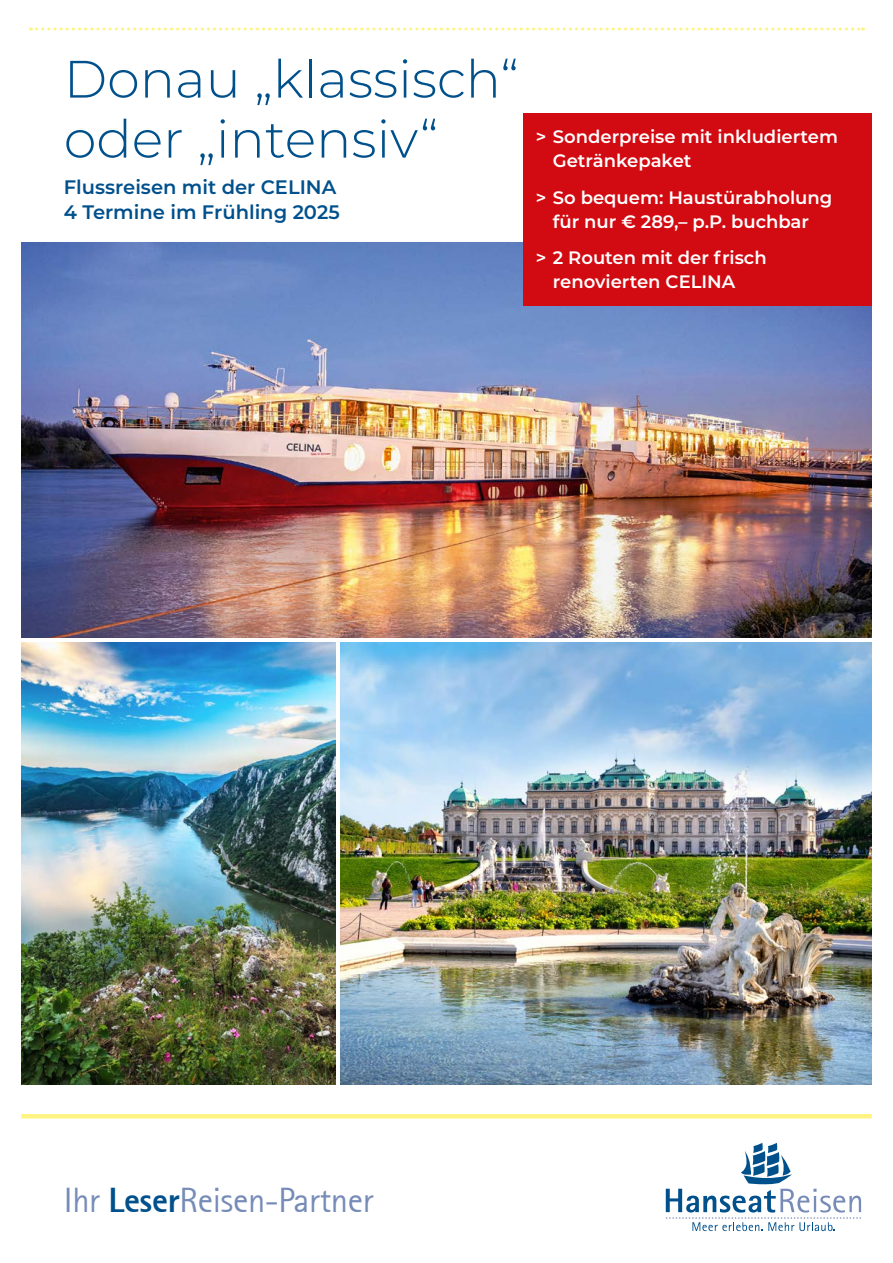
<style>
.page{position:relative;width:893px;height:1263px;background:#fff}
.page>*{position:absolute;margin:0;border:0;box-sizing:border-box;transform-origin:0 0}
.t1{font:300 52.5px/60px "Montserrat";color:#00508c}
.t2{font:34.5px "Rotis Sans Serif";letter-spacing:-.01em;color:#768bb7}
.t3{font:600 19.5px/25.5px "Montserrat";color:#00508c}
.t4{font:600 18px/24px "Montserrat";color:#fff}
.s1{font-weight:800;color:#00508c}
</style>
<div class="page">
<svg style="left:31px;top:28px;width:832px;height:3px"></svg>
<hr style="left:21px;top:1114px;width:851px;height:4px;background:#fff482">
<svg style="left:666px;top:1143px;width:195px;height:88px"></svg>
<img style="left:21px;top:242px;width:851px;height:396px">
<img style="left:340px;top:642px;width:532px;height:442px">
<img style="left:21px;top:642px;width:315px;height:442px">
<div style="left:523px;top:113px;width:349px;height:192px;background:#d20a11"></div>
<h1 class="t1" style="left:64px;top:47px;width:456px">Donau „klassisch“ oder „intensiv“</h1>
<p class="t3" style="left:64px;top:173px;width:277px">Flussreisen mit der CELINA<br>4 Termine im Frühling 2025</p>
<p class="t4" style="left:553px;top:124px;width:287px;text-indent:-17px">&gt; Sonderpreise mit inkludiertem<br>Getränkepaket</p>
<p class="t4" style="left:536px;top:184px;width:298px;text-align:center">&gt; So bequem: Haustürabholung für nur € 289,– p.P. buchbar</p>
<p class="t4" style="left:553px;top:245px;width:215px;text-indent:-17px">&gt; 2 Routen mit der frisch renovierten CELINA</p>
<h2 class="t2" style="left:64px;top:1180px;width:311px">Ihr <span class="s1">Leser</span>Reisen-Partner</h2>
</div>
